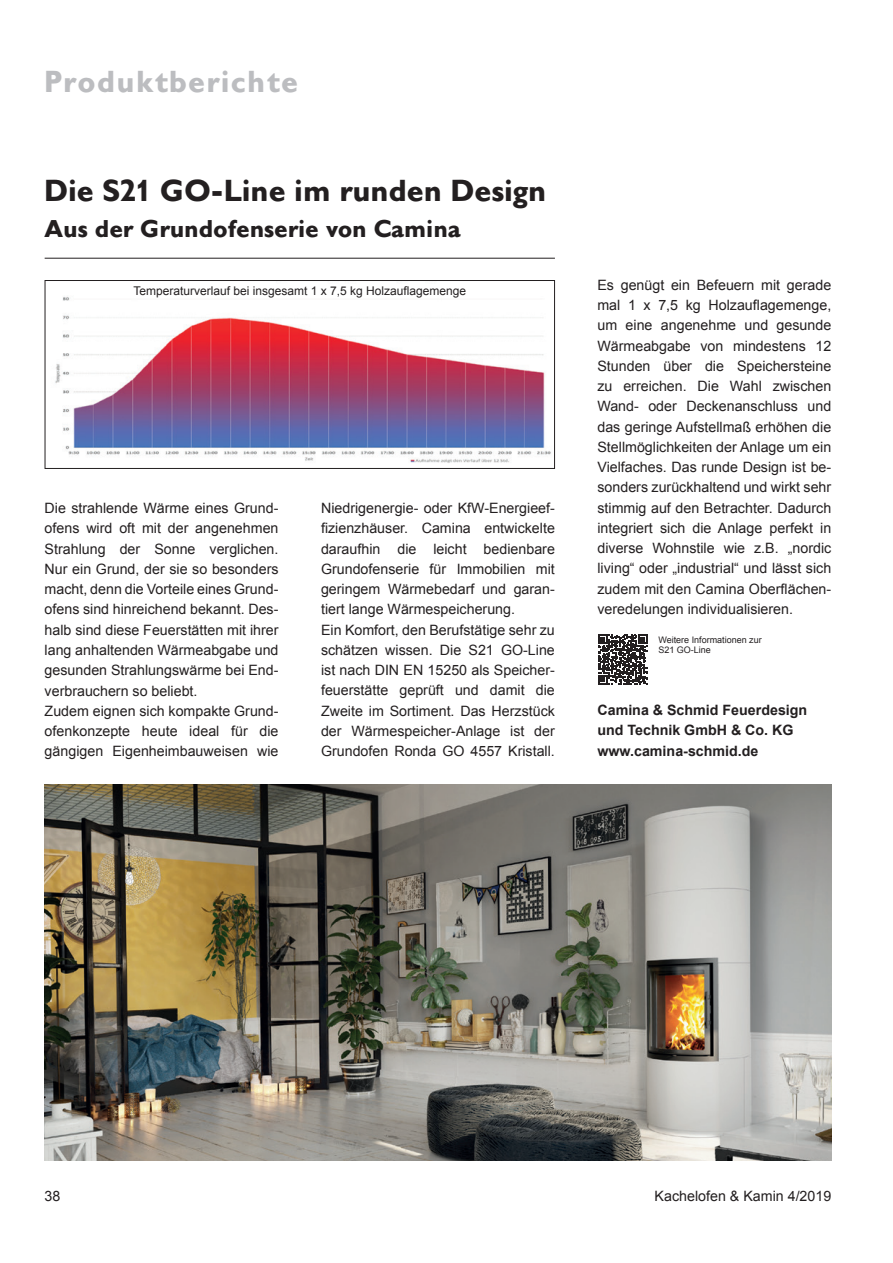
<style>
.page{position:relative;width:893px;height:1263px;background:#fff}
.page>*{position:absolute;margin:0;border:0;box-sizing:border-box;transform-origin:0 0}
.t1{font:700 30px "Gill Sans BQ";color:#231f20}
.t2{font:700 30px "Gill Sans BQ";letter-spacing:.045em;color:#bcbdc0}
.t3{font:700 24px "Gill Sans BQ";color:#231f20}
.t4{font:14.25px/20.2px "Arial";color:#231f20}
.t5{font:700 14.25px/20.2px "Arial";color:#231f20}
.t6{font:12px "Arial";color:#231f20}
.t7{font:9px/10.8px "Arial";color:#231f20}
</style>
<div class="page">
<hr style="left:45px;top:258px;width:510px;height:1px;background:#231f20">
<img style="left:55px;top:297px;width:496px;height:166px">
<div style="left:45px;top:280px;width:510px;height:189px;border:1px solid #231f20"></div>
<img style="left:45px;top:784px;width:786px;height:377px">
<svg style="left:598px;top:635px;width:49px;height:49px"></svg>
<h1 class="t2" style="left:45px;top:64px;width:255px">Produktberichte</h1>
<h1 class="t1" style="left:45px;top:173px;width:503px">Die S21 GO-Line im runden Design</h1>
<h2 class="t3" style="left:45px;top:214px;width:418px">Aus der Grundofenserie von Camina</h2>
<p class="t6" style="left:133px;top:283px;width:334px">Temperaturverlauf bei insgesamt 1 x 7,5 kg Holzauflagemenge</p>
<p class="t4" style="left:45px;top:498px;width:235px">Die strahlende Wärme eines Grund&shy;ofens wird oft mit der angenehmen Strahlung der Sonne verglichen.<br>Nur ein Grund, der sie so besonders macht, denn die Vorteile eines Grund&shy;ofens sind hinreichend bekannt. Des&shy;halb sind diese Feuerstätten mit ihrer lang anhaltenden Wärmeabgabe und gesunden Strahlungswärme bei End&shy;verbrauchern so beliebt.<br>Zudem eignen sich kompakte Grund&shy;ofenkonzepte heute ideal für die gängigen Eigenheimbauweisen wie</p>
<p class="t4" style="left:321px;top:498px;width:235px">Niedrigenergie- oder KfW-Energieef&shy;fizienzhäuser. Camina entwickelte daraufhin die leicht bedienbare Grundofenserie für Immobilien mit geringem Wärmebedarf und garan&shy;tiert lange Wärmespeicherung.<br>Ein Komfort, den Berufstätige sehr zu schätzen wissen. Die S21 GO-Line ist nach DIN EN 15250 als Speicher&shy;feuerstätte geprüft und damit die Zweite im Sortiment. Das Herzstück der Wärmespeicher-Anlage ist der Grundofen Ronda GO 4557 Kristall.</p>
<p class="t4" style="left:597px;top:275px;width:235px;text-align:justify">Es genügt ein Befeuern mit gerade mal 1 x 7,5 kg Holzauflagemenge, um eine angenehme und gesunde Wärmeabgabe von mindestens 12<br>Stunden über die Speichersteine zu erreichen. Die Wahl zwischen Wand- oder Deckenanschluss und das geringe Aufstellmaß erhöhen die Stellmöglichkeiten der Anlage um ein Vielfaches. Das runde Design ist be&shy;sonders zurückhaltend und wirkt sehr stimmig auf den Betrachter. Dadurch integriert sich die Anlage perfekt in diverse Wohnstile wie z.B. „nordic living“ oder „industrial“ und lässt sich zudem mit den Camina Oberflächen&shy;veredelungen individualisieren.</p>
<p class="t7" style="left:658px;top:634px;width:105px">Weitere Informationen zur<br>S21 GO-Line</p>
<p class="t5" style="left:597px;top:701px;width:211px">Camina &amp; Schmid Feuerdesign und Technik GmbH &amp; Co. KG www.camina-schmid.de</p>
<p class="t4" style="left:45px;top:1186px;width:17px">38</p>
<p class="t4" style="left:655px;top:1186px;width:178px">Kachelofen &amp; Kamin 4/2019</p>
</div>
